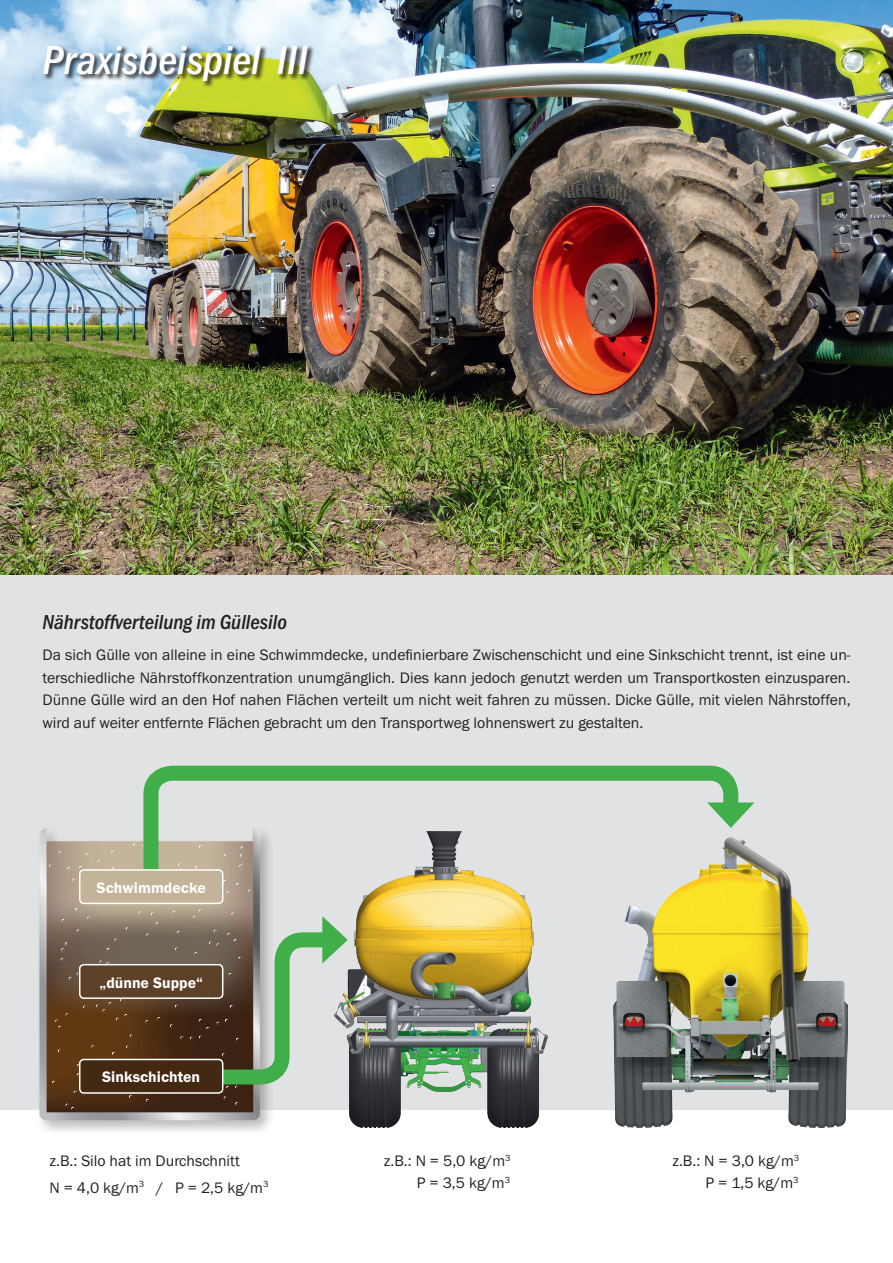
<style>
.page{position:relative;width:893px;height:1263px;background:#fff}
.page>*{position:absolute;margin:0;border:0;box-sizing:border-box;transform-origin:0 0}
.t1{font:italic 500 condensed 42px "Franklin Gothic";letter-spacing:.005em;color:#fff}
.t2{font:italic 500 condensed 21px "Franklin Gothic";color:#231f20}
.t3{font:15.75px/22.5px "Franklin Gothic Itc T";color:#231f20;text-align:right}
.t4{font:600 15.75px "Franklin Gothic Itc T";color:#fff}
</style>
<div class="page">
<div style="left:0;top:574px;width:893px;height:536px;background:#e1e2e4"></div>
<img style="left:0;top:0;width:893px;height:574px">
<div style="left:42px;top:44px;width:273px;height:44px;background:#231f20;opacity:.75"></div>
<div style="left:36px;top:825px;width:239px;height:311px;background:#231f20;opacity:.3"></div>
<svg style="left:40px;top:828px;width:220px;height:292px"></svg>
<svg style="left:47px;top:841px;width:206px;height:271px"></svg>
<img style="left:614px;top:846px;width:234px;height:281px">
<img style="left:348px;top:894px;width:200px;height:233px">
<svg style="left:49px;top:843px;width:299px;height:267px"></svg>
<svg style="left:136px;top:765px;width:610px;height:129px"></svg>
<svg style="left:707px;top:802px;width:47px;height:26px"></svg>
<div style="left:80px;top:870px;width:143px;height:33px;background:#c2b399;border-radius:4px"></div>
<div style="left:79px;top:869px;width:144px;height:35px;border:2px solid #fff;border-radius:4px"></div>
<div style="left:80px;top:965px;width:143px;height:33px;background:#5d4028;border-radius:4px"></div>
<div style="left:79px;top:964px;width:144px;height:35px;border:2px solid #fff;border-radius:4px"></div>
<div style="left:80px;top:1059px;width:143px;height:34px;background:#432812;border-radius:4px"></div>
<div style="left:79px;top:1059px;width:144px;height:35px;border:2px solid #fff;border-radius:4px"></div>
<h1 class="t1" style="left:43px;top:37px;width:267px">Praxisbeispiel III</h1>
<h2 class="t2" style="left:43px;top:611px;width:246px">Nährstoffverteilung im Güllesilo</h2>
<p class="t3" style="left:43px;top:644px;width:809px;text-align:justify">Da sich Gülle von alleine in eine Schwimmdecke, undefinierbare Zwischenschicht und eine Sinkschicht trennt, ist eine un&shy;terschiedliche Nährstoffkonzentration unumgänglich. Dies kann jedoch genutzt werden um Transportkosten einzusparen.<br>Dünne Gülle wird an den Hof nahen Flächen verteilt um nicht weit fahren zu müssen. Dicke Gülle, mit vielen Nährstoffen, wird auf weiter entfernte Flächen gebracht um den Transportweg lohnenswert zu gestalten.</p>
<p class="t4" style="left:97px;top:878px;width:111px">Schwimmdecke</p>
<p class="t4" style="left:99px;top:973px;width:105px">„dünne Suppe“</p>
<p class="t4" style="left:102px;top:1068px;width:100px">Sinkschichten</p>
<p class="t3" style="left:49px;top:1147px;width:221px;line-height:26.7px;text-align:left">z.B.: Silo hat im Durchschnitt<br>N = 4,0 kg/m<sup>3</sup> / P = 2,5 kg/m<sup>3</sup></p>
<p class="t3" style="left:384px;top:1149px;width:128px">z.B.: N = 5,0 kg/m<sup>3<br></sup>P = 3,5 kg/m<sup>3</sup></p>
<p class="t3" style="left:672px;top:1149px;width:128px">z.B.: N = 3,0 kg/m<sup>3<br></sup>P = 1,5 kg/m<sup>3</sup></p>
</div>
